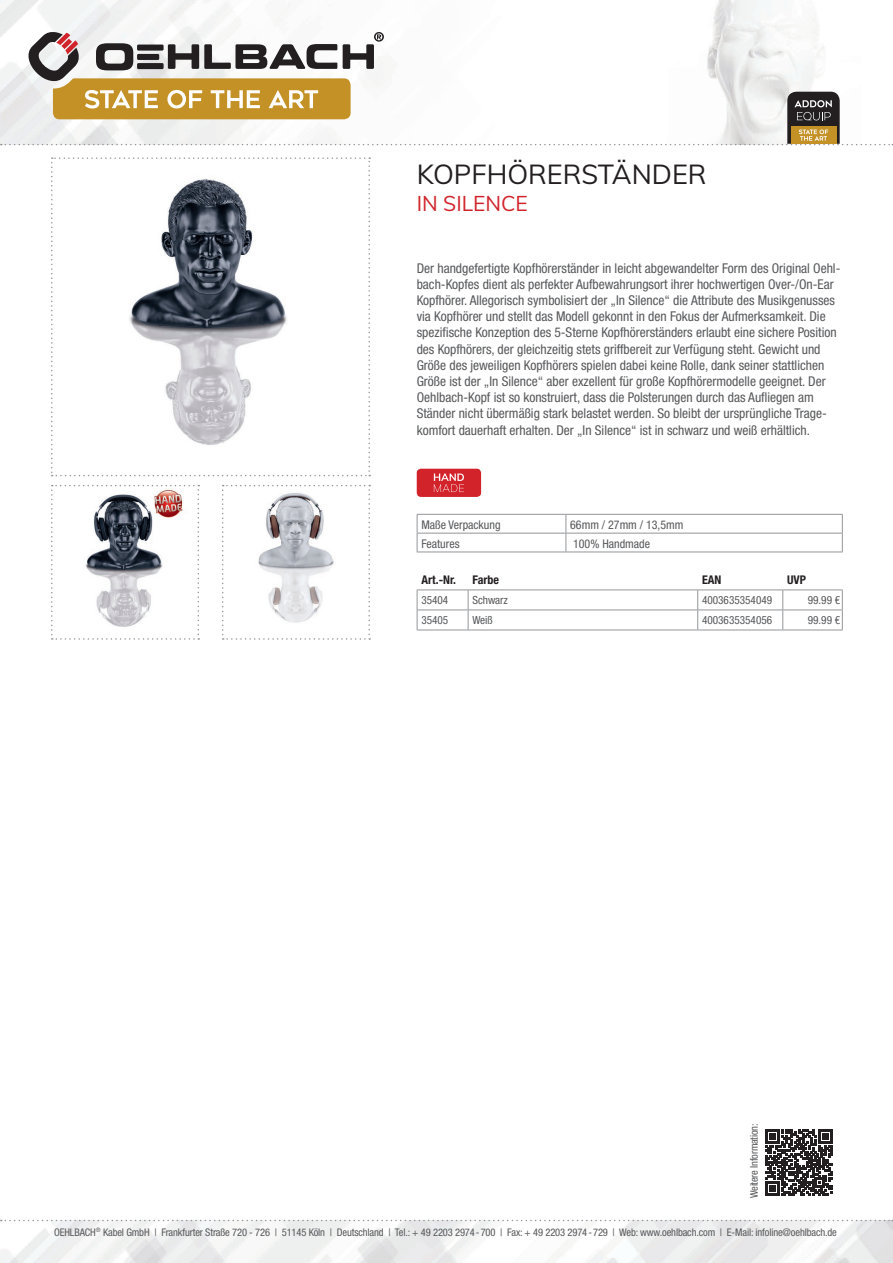
<style>
.page{position:relative;width:893px;height:1263px;background:#fff}
.page>*{position:absolute;margin:0;border:0;box-sizing:border-box;transform-origin:0 0}
.t1{font:27px "Muli";color:#231f20}
.t2{font:21px "Muli";color:#d1232a}
.t3{font:condensed 13.5px/16.2px "Helvetica Neue LTW1 G";color:#57585a}
.t4{font:condensed 12px "Helvetica Neue LTW1 G";color:#57585a}
.t5{font:700 condensed 12px "Helvetica Neue LTW1 G";color:#231f20}
.t6{font:condensed 11.25px "Helvetica Neue LTW1 G";color:#57585a}
.t7{font:condensed 10.5px "Helvetica Neue LTW1 G";letter-spacing:-.01em;color:#57585a}
</style>
<div class="page">
<img style="left:0;top:1220px;width:893px;height:43px">
<img style="left:0;top:0;width:818px;height:145px">
<svg style="left:1px;top:1220px;width:892px;height:1px"></svg>
<svg style="left:51px;top:157px;width:319px;height:319px"></svg>
<svg style="left:51px;top:485px;width:148px;height:155px"></svg>
<svg style="left:222px;top:485px;width:148px;height:155px"></svg>
<div style="left:417px;top:469px;width:64px;height:28px;background:#d2222a;border-radius:4px"></div>
<svg style="left:434px;top:473px;width:30px;height:19px"></svg>
<svg style="left:766px;top:1129px;width:66px;height:67px"></svg>
<svg style="left:1px;top:31px;width:892px;height:114px"></svg>
<svg style="left:417px;top:590px;width:426px;height:40px"></svg>
<hr style="left:417px;top:630px;width:51px;height:1px;background:#939598">
<hr style="left:468px;top:630px;width:230px;height:1px;background:#939598">
<hr style="left:698px;top:630px;width:85px;height:1px;background:#939598">
<hr style="left:783px;top:630px;width:60px;height:1px;background:#939598">
<hr style="left:417px;top:589px;width:51px;height:1px;background:#939598">
<hr style="left:468px;top:589px;width:230px;height:1px;background:#939598">
<hr style="left:698px;top:589px;width:85px;height:1px;background:#939598">
<hr style="left:783px;top:589px;width:60px;height:1px;background:#939598">
<svg style="left:417px;top:514px;width:426px;height:38px"></svg>
<hr style="left:417px;top:552px;width:149px;height:1px;background:#939598">
<hr style="left:566px;top:552px;width:277px;height:1px;background:#939598">
<h1 class="t1" style="left:417px;top:155px;width:291px">KOPFHÖRERSTÄNDER</h1>
<h2 class="t2" style="left:417px;top:188px;width:113px">IN SILENCE</h2>
<p class="t3" style="left:417px;top:260px;width:425px">Der handgefertigte Kopfhörerständer in leicht abgewandelter Form des Original Oehl&shy;bach-Kopfes dient als perfekter Aufbewahrungsort ihrer hochwertigen Over-/On-Ear Kopfhörer. Allegorisch symbolisiert der „In Silence“ die Attribute des Musikgenusses via Kopfhörer und stellt das Modell gekonnt in den Fokus der Aufmerksamkeit. Die spezifische Konzeption des 5-Sterne Kopfhörerständers erlaubt eine sichere Position des Kopfhörers, der gleichzeitig stets griffbereit zur Verfügung steht. Gewicht und Größe des jeweiligen Kopfhörers spielen dabei keine Rolle, dank seiner stattlichen Größe ist der „In Silence“ aber exzellent für große Kopfhörermodelle geeignet. Der Oehlbach-Kopf ist so konstruiert, dass die Polsterungen durch das Aufliegen am Ständer nicht übermäßig stark belastet werden. So bleibt der ursprüngliche Trage&shy;komfort dauerhaft erhalten. Der „In Silence“ ist in schwarz und weiß erhältlich.</p>
<p class="t4" style="left:421px;top:518px;width:81px">Maße Verpackung</p>
<p class="t4" style="left:570px;top:518px;width:115px">66mm / 27mm / 13,5mm</p>
<p class="t4" style="left:421px;top:536px;width:40px">Features</p>
<p class="t4" style="left:573px;top:536px;width:79px">100% Handmade</p>
<p class="t5" style="left:421px;top:572px;width:36px">Art.-Nr.</p>
<p class="t5" style="left:472px;top:572px;width:28px">Farbe</p>
<p class="t5" style="left:702px;top:572px;width:21px">EAN</p>
<p class="t5" style="left:787px;top:572px;width:20px">UVP</p>
<p class="t6" style="left:421px;top:593px;width:28px">35404</p>
<p class="t6" style="left:472px;top:593px;width:37px">Schwarz</p>
<p class="t6" style="left:702px;top:593px;width:72px">4003635354049</p>
<p class="t6" style="left:808px;top:593px;width:34px">99.99 €</p>
<p class="t6" style="left:421px;top:613px;width:28px">35405</p>
<p class="t6" style="left:472px;top:613px;width:22px">Weiß</p>
<p class="t6" style="left:702px;top:613px;width:72px">4003635354056</p>
<p class="t6" style="left:808px;top:613px;width:34px">99.99 €</p>
<p class="t7" style="left:748px;top:1198px;width:76px;rotate:-90deg">Weitere Information:</p>
<p class="t7" style="left:54px;top:1226px;width:784px">OEHLBACH<sup>®</sup> Kabel GmbH | Frankfurter Straße 720 - 726 | 51145 Köln | Deutschland | Tel.: + 49 2203 2974-700 | Fax: + 49 2203 2974-729 | Web: www.oehlbach.com | E-Mail: infoline@oehlbach.de</p>
</div>
